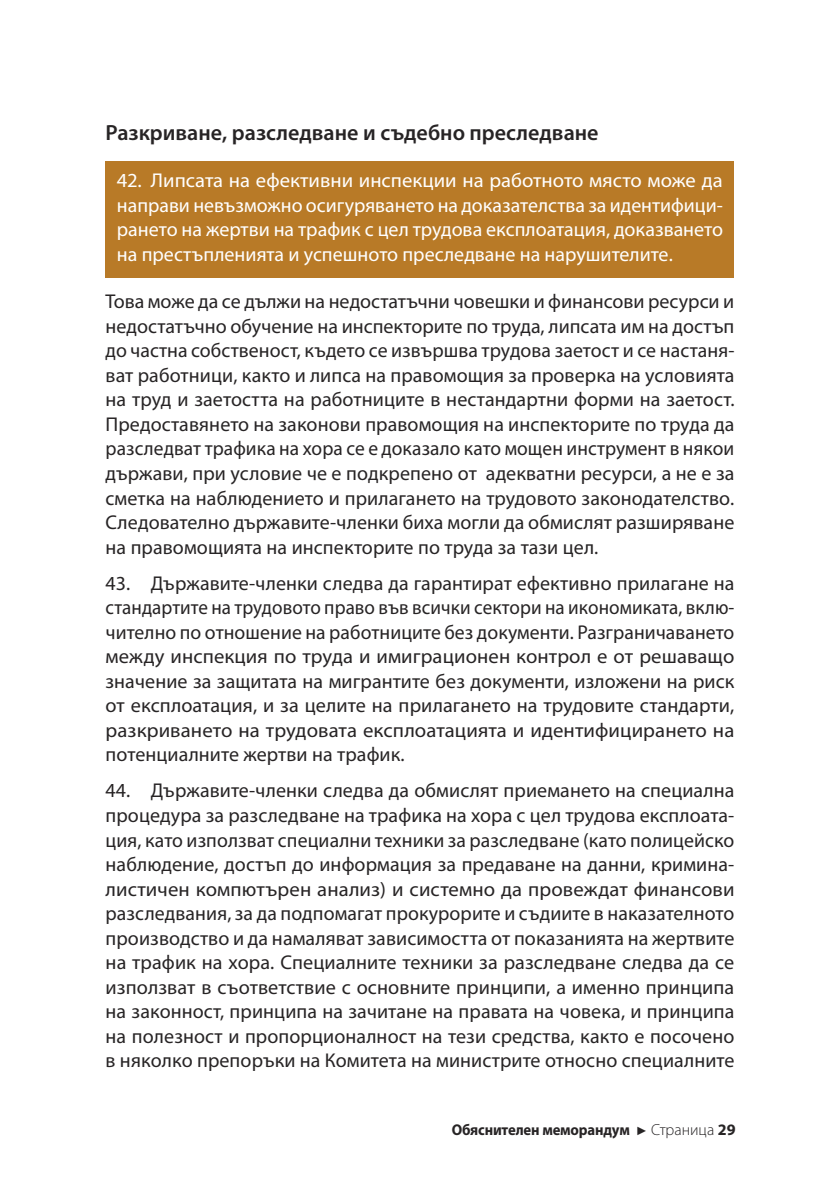
<style>
.page{position:relative;width:840px;height:1191px;background:#fff}
.page>*{position:absolute;margin:0;border:0;box-sizing:border-box;transform-origin:0 0}
.t1{font:600 22px "Myriad Pro";color:#272425}
.t2{font:20px/24.6px "Myriad Pro";letter-spacing:.005em;color:#272425;text-align:justify}
.t3{font:20px/24.6px "Myriad Pro";color:#fff;text-align:justify}
.t4{font:700 15.6px "Myriad Pro";letter-spacing:-.01em;color:#272425;scale:.94 1}
.s1{font-family:"Arial";font-weight:400;font-size:12px}
.s2{font-weight:300;font-size:16px}
.s3{font-size:16px}
</style>
<div class="page">
<div style="left:105px;top:161px;width:629px;height:116px;background:#b87a27"></div>
<p class="t1" style="left:105px;top:119px;width:494px">Разкриване, разследване и съдебно преследване</p>
<p class="t3" style="left:117px;top:170px;width:607px">42. Липсата на ефективни инспекции на работното място може да направи невъзможно осигуряването на доказателства за идентифици&shy;рането на жертви на трафик с цел трудова експлоатация, доказването на престъпленията и успешното преследване на нарушителите.</p>
<p class="t2" style="left:105px;top:291px;width:630px">Това може да се дължи на недостатъчни човешки и финансови ресурси и недостатъчно обучение на инспекторите по труда, липсата им на достъп до частна собственост, където се извършва трудова заетост и се настаня&shy;ват работници, както и липса на правомощия за проверка на условията на труд и заетостта на работниците в нестандартни форми на заетост.<br>Предоставянето на законови правомощия на инспекторите по труда да разследват трафика на хора се e доказало като мощен инструмент в някои държави, при условие че е подкрепено от адекватни ресурси, а не e за сметка на наблюдението и прилагането на трудовото законодателство.<br>Следователно държавите-членки биха могли да обмислят разширяване на правомощията на инспекторите по труда за тази цел.</p>
<p class="t2" style="left:105px;top:572px;width:630px">43. Държавите-членки следва да гарантират ефективно прилагане на стандартите на трудовото право във всички сектори на икономиката, вклю&shy;чително по отношение на работниците без документи. Разграничаването между инспекция по труда и имиграционен контрол е от решаващо значение за защитата на мигрантите без документи, изложени на риск от експлоатация, и за целите на прилагането на трудовите стандарти, разкриването на трудовата експлоатацията и идентифицирането на потенциалните жертви на трафик.</p>
<p class="t2" style="left:105px;top:780px;width:630px">44. Държавите-членки следва да обмислят приемането на специална процедура за разследване на трафика на хора с цел трудова експлоата&shy;ция, като използват специални техники за разследване (като полицейско наблюдение, достъп до информация за предаване на данни, кримина&shy;листичен компютърен анализ) и системно да провеждат финансови разследвания, за да подпомагат прокурорите и съдиите в наказателното производство и да намаляват зависимостта от показанията на жертвите на трафик на хора. Специалните техники за разследване следва да се използват в съответствие с основните принципи, а именно принципа на законност, принципа на зачитане на правата на човека, и принципа на полезност и пропорционалност на тези средства, както е посочено в няколко препоръки на Комитета на министрите относно специалните</p>
<p class="t4" style="left:451px;top:1120px;width:303px">Обяснителен меморандум <span class="s1">►</span> <span class="s2">Страница</span> <span class="s3">29</span></p>
</div>
